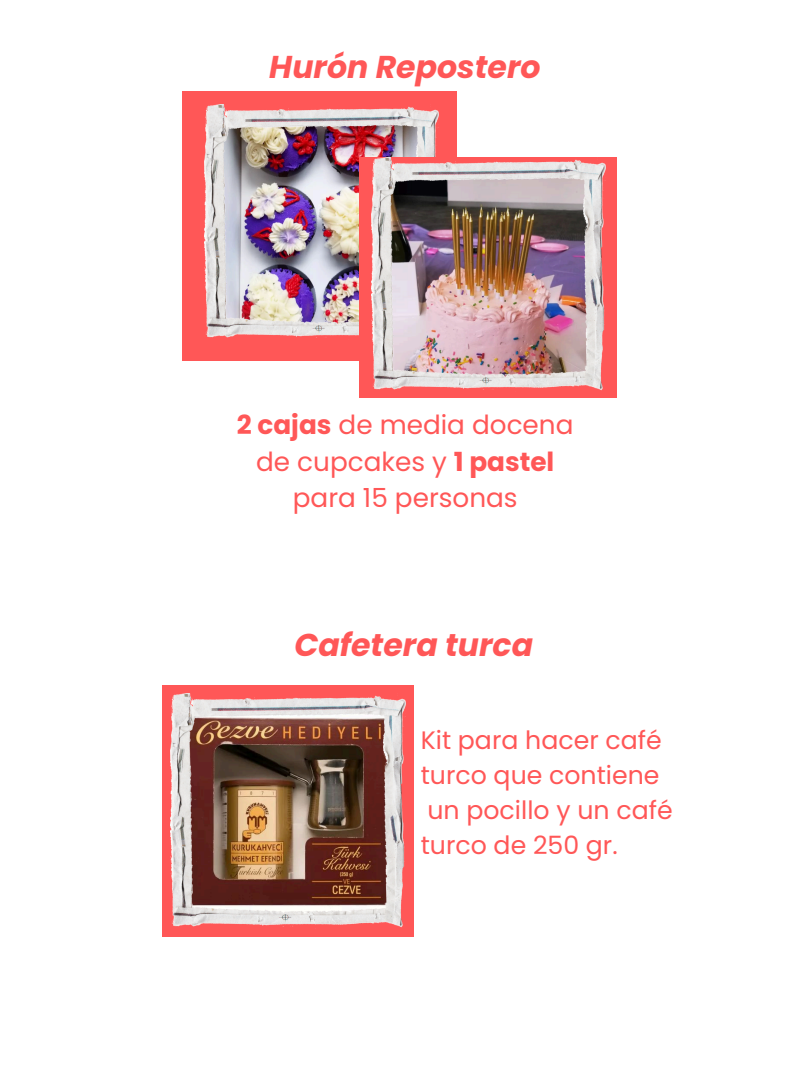
<style>
.page{position:relative;width:810px;height:1080px;background:#fff}
.page>*{position:absolute;margin:0;border:0;box-sizing:border-box;transform-origin:0 0}
.t1{font:italic 700 31.56px "Poppins";color:#ff5757}
.t2{font:26.31px/36.6px "Poppins";color:#ff5757;text-align:center}
.t3{font:25.19px/35.1px "Poppins";color:#ff5757}
.s1{font-weight:700}
</style>
<div class="page">
<div style="left:182px;top:91px;width:275px;height:270px;background:#ff5757"></div>
<img style="left:204px;top:105px;width:235px;height:233px">
<div style="left:359px;top:157px;width:258px;height:240px;background:#ff5757"></div>
<img style="left:371px;top:157px;width:235px;height:234px">
<div style="left:162px;top:685px;width:252px;height:252px;background:#ff5757"></div>
<img style="left:171px;top:694px;width:234px;height:234px">
<p class="t1" style="left:269px;top:45px;width:273px">Hurón Repostero</p>
<p class="t2" style="left:237px;top:407px;width:338px"><span class="s1">2 cajas</span> de media docena de cupcakes y <span class="s1">1 pastel </span>para 15 personas</p>
<p class="t1" style="left:294px;top:622px;width:240px">Cafetera turca</p>
<h1 class="t3" style="left:421px;top:723px;width:243px">Kit para hacer café turco que contiene</h1>
<p class="t3" style="left:421px;top:793px;width:253px">un pocillo y un café turco de 250 gr.</p>
</div>
